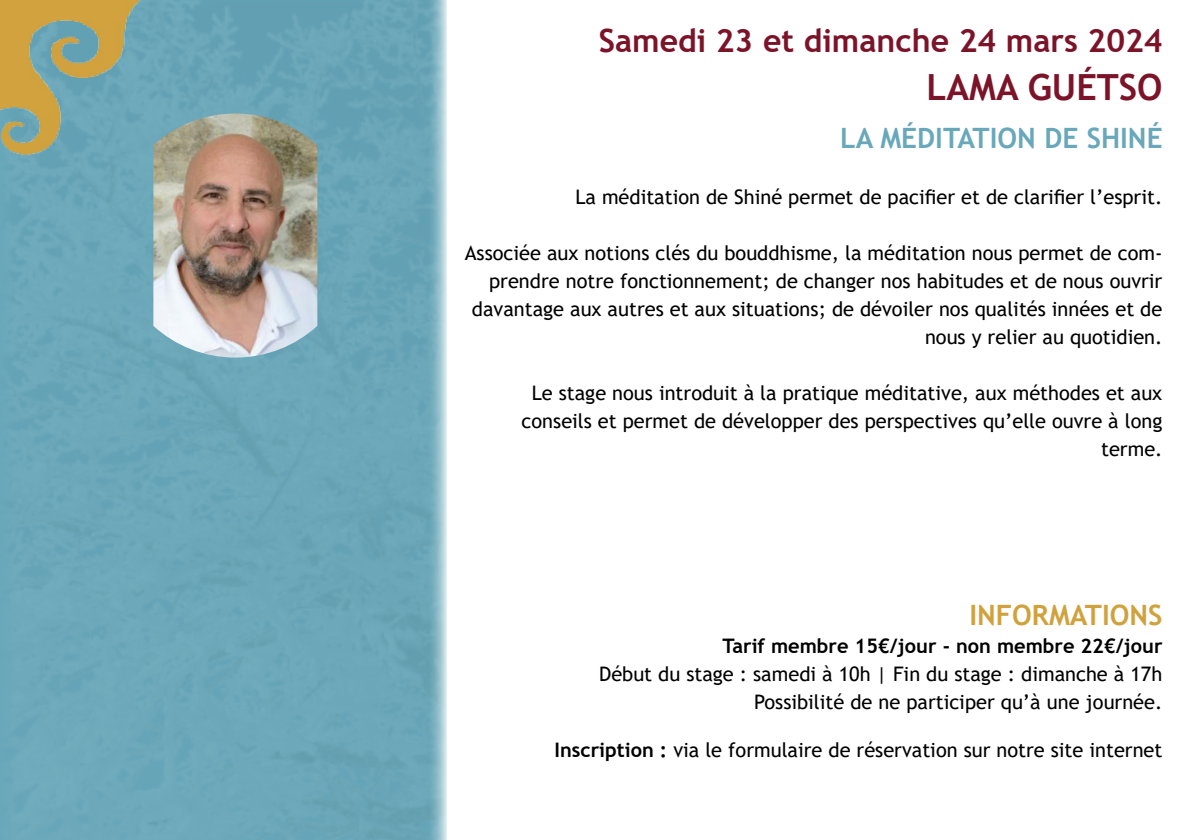
<style>
.page{position:relative;width:1191px;height:840px;background:#fff}
.page>*{position:absolute;margin:0;border:0;box-sizing:border-box;transform-origin:0 0}
.t1{font:700 36px "Trebuchet MS";color:#7c1429}
.t2{font:700 32px "Trebuchet MS";color:#7c1429}
.t3{font:700 28px "Trebuchet MS";color:#68a8ba}
.t4{font:700 28px "Trebuchet MS";color:#d0a23e}
.t5{font:20px/28px "Trebuchet MS";color:#000;text-align:right}
.t6{font:700 20px "Trebuchet MS";color:#000}
.s1{font-weight:700}
</style>
<div class="page">
<img style="left:0;top:0;width:446px;height:839px">
<img style="left:252px;top:113px;width:65px;height:244px">
<img style="left:0;top:0;width:252px;height:389px">
<h2 class="t2" style="left:599px;top:21px;width:565px">Samedi 23 et dimanche 24 mars 2024</h2>
<h1 class="t1" style="left:926px;top:65px;width:237px">LAMA GUÉTSO</h1>
<h3 class="t3" style="left:840px;top:121px;width:324px">LA MÉDITATION DE SHINÉ</h3>
<p class="t5" style="left:575px;top:183px;width:588px">La méditation de Shiné permet de pacifier et de clarifier l’esprit.</p>
<p class="t5" style="left:465px;top:239px;width:699px">Associée aux notions clés du bouddhisme, la méditation nous permet de com&shy;prendre notre fonctionnement; de changer nos habitudes et de nous ouvrir davantage aux autres et aux situations; de dévoiler nos qualités innées et de nous y relier au quotidien.</p>
<p class="t5" style="left:521px;top:379px;width:642px">Le stage nous introduit à la pratique méditative, aux méthodes et aux conseils et permet de développer des perspectives qu’elle ouvre à long terme.</p>
<h3 class="t4" style="left:969px;top:597px;width:195px">INFORMATIONS</h3>
<p class="t6" style="left:722px;top:632px;width:442px">Tarif membre 15€/jour - non membre 22€/jour</p>
<p class="t5" style="left:599px;top:659px;width:565px">Début du stage : samedi à 10h | Fin du stage : dimanche à 17h<br>Possibilité de ne participer qu’à une journée.</p>
<p class="t5" style="left:554px;top:735px;width:609px"><span class="s1">Inscription :</span> via le formulaire de réservation sur notre site internet</p>
</div>
